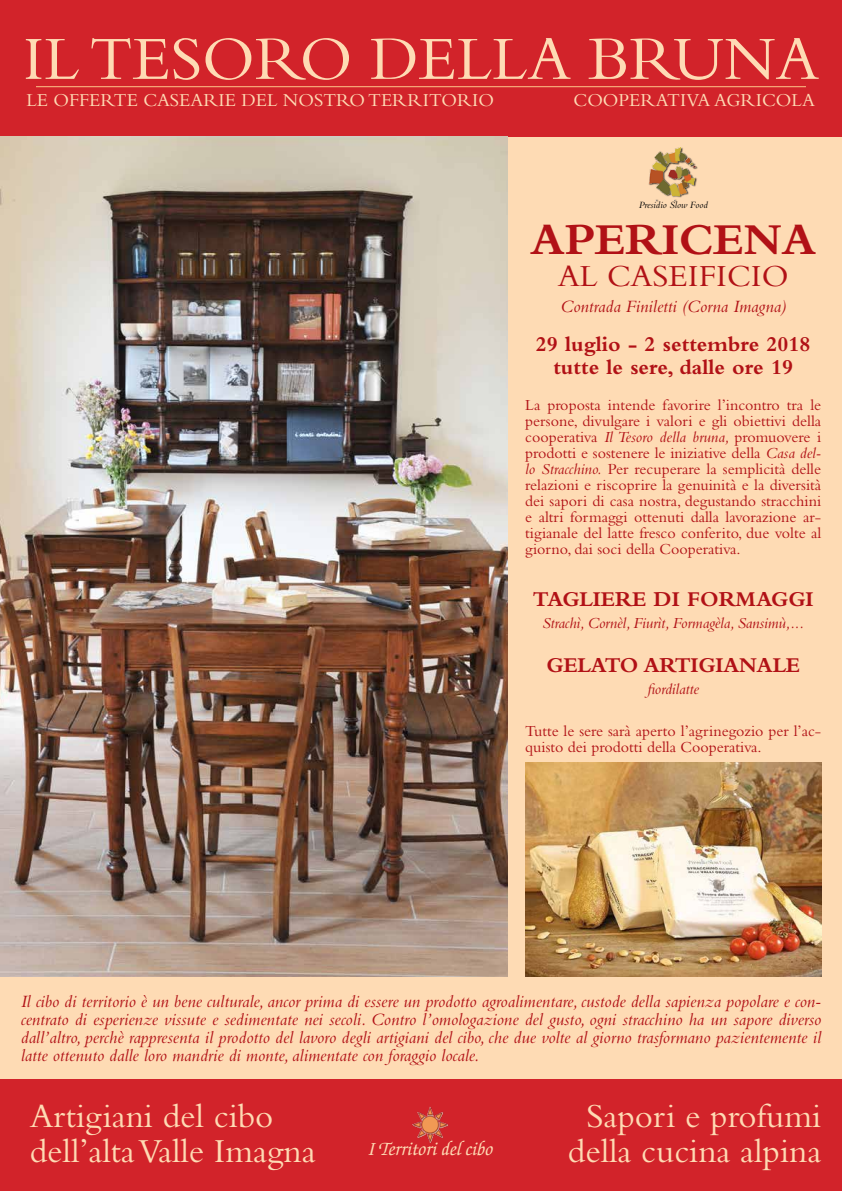
<style>
.page{position:relative;width:842px;height:1191px;background:#fff}
.page>*{position:absolute;margin:0;border:0;box-sizing:border-box;transform-origin:0 0}
.t1{font:64px "Bembo";color:#fedbb4}
.t2{font:700 46px "Bembo";color:#b11116}
.t3{font:35px/35px "Bembo";color:#fedbb4}
.t4{font:32px "Bembo";color:#b11116}
.t5{font:700 22px/22.8px "Bembo";color:#b11116;text-align:center}
.t6{font:italic 500 20px "Zapf Chancery";color:#fedbb4}
.t7{font:19px "Bembo";color:#fedbb4}
.t8{font:italic 18px/18px "Bembo";color:#b11116;text-align:justify}
.t9{font:16px/16px "Bembo";color:#b11116;text-align:justify}
.t10{font:italic 16px "Bembo";letter-spacing:-.01em;color:#b11116}
.t11{font:italic 10px "Bembo";color:#000}
.s1{font-style:italic}
</style>
<div class="page">
<div style="left:0;top:116px;width:842px;height:968px;background:#fedbb4"></div>
<div style="left:0;top:0;width:842px;height:136px;background:#d2232a"></div>
<hr style="left:36px;top:86px;width:770px;height:1px;background:#fdc689">
<img style="left:0;top:136px;width:507px;height:840px">
<div style="left:0;top:1079px;width:842px;height:112px;background:#d2232a"></div>
<img style="left:525px;top:763px;width:296px;height:214px">
<div style="left:649px;top:148px;width:49px;height:55px;background:#000;opacity:.75"></div>
<img style="left:648px;top:148px;width:50px;height:52px">
<img style="left:412px;top:1107px;width:37px;height:35px">
<h1 class="t1" style="left:23px;top:21px;width:797px">IL TESORO DELLA BRUNA</h1>
<p class="t7" style="left:26px;top:89px;width:469px">LE OFFERTE CASEARIE DEL NOSTRO TERRITORIO</p>
<p class="t7" style="left:573px;top:89px;width:243px">COOPERATIVA AGRICOLA</p>
<p class="t11" style="left:639px;top:199px;width:71px">Presidio Slow Food</p>
<h2 class="t2" style="left:530px;top:213px;width:287px">APERICENA</h2>
<h3 class="t4" style="left:558px;top:258px;width:232px">AL CASEIFICIO</h3>
<p class="t8" style="left:560px;top:297px;width:227px">Contrada Finiletti (Corna Imagna)</p>
<h3 class="t5" style="left:536px;top:332px;width:276px">29 luglio - 2 settembre 2018 tutte le sere, dalle ore 19</h3>
<p class="t9" style="left:525px;top:397px;width:298px">La proposta intende favorire l’incontro tra le persone, divulgare i valori e gli obiettivi della cooperativa <span class="s1">Il Tesoro della bruna,</span> promuovere i prodotti e sostenere le iniziative della <span class="s1">Casa del&shy;lo Stracchino.</span> Per recuperare la semplicità delle relazioni e riscoprire la genuinità e la diversità dei sapori di casa nostra, degustando stracchini e altri formaggi ottenuti dalla lavorazione ar&shy;tigianale del latte fresco conferito, due volte al giorno, dai soci della Cooperativa.</p>
<h3 class="t5" style="left:533px;top:587px;width:282px">TAGLIERE DI FORMAGGI</h3>
<p class="t10" style="left:542px;top:613px;width:263px">Strachì, Cornèl, Fiurìt, Formagèla, Sansimù,...</p>
<h3 class="t5" style="left:546px;top:653px;width:255px">GELATO ARTIGIANALE</h3>
<p class="t10" style="left:647px;top:679px;width:53px">fiordilatte</p>
<p class="t9" style="left:525px;top:722px;width:297px">Tutte le sere sarà aperto l’agrinegozio per l’ac&shy;quisto dei prodotti della Cooperativa.</p>
<p class="t8" style="left:21px;top:992px;width:802px">Il cibo di territorio è un bene culturale, ancor prima di essere un prodotto agroalimentare, custode della sapienza popolare e con&shy;centrato di esperienze vissute e sedimentate nei secoli. Contro l’omologazione del gusto, ogni stracchino ha un sapore diverso dall’altro, perchè rappresenta il prodotto del lavoro degli artigiani del cibo, che due volte al giorno trasformano pazientemente il latte ottenuto dalle loro mandrie di monte, alimentate con foraggio locale.</p>
<h3 class="t3" style="left:30px;top:1098px;width:287px">Artigiani del cibo dell’alta Valle Imagna</h3>
<h3 class="t3" style="left:568px;top:1098px;width:255px;text-align:center">Sapori e profumi della cucina alpina</h3>
<p class="t6" style="left:366px;top:1138px;width:127px">I Territori del cibo</p>
</div>
